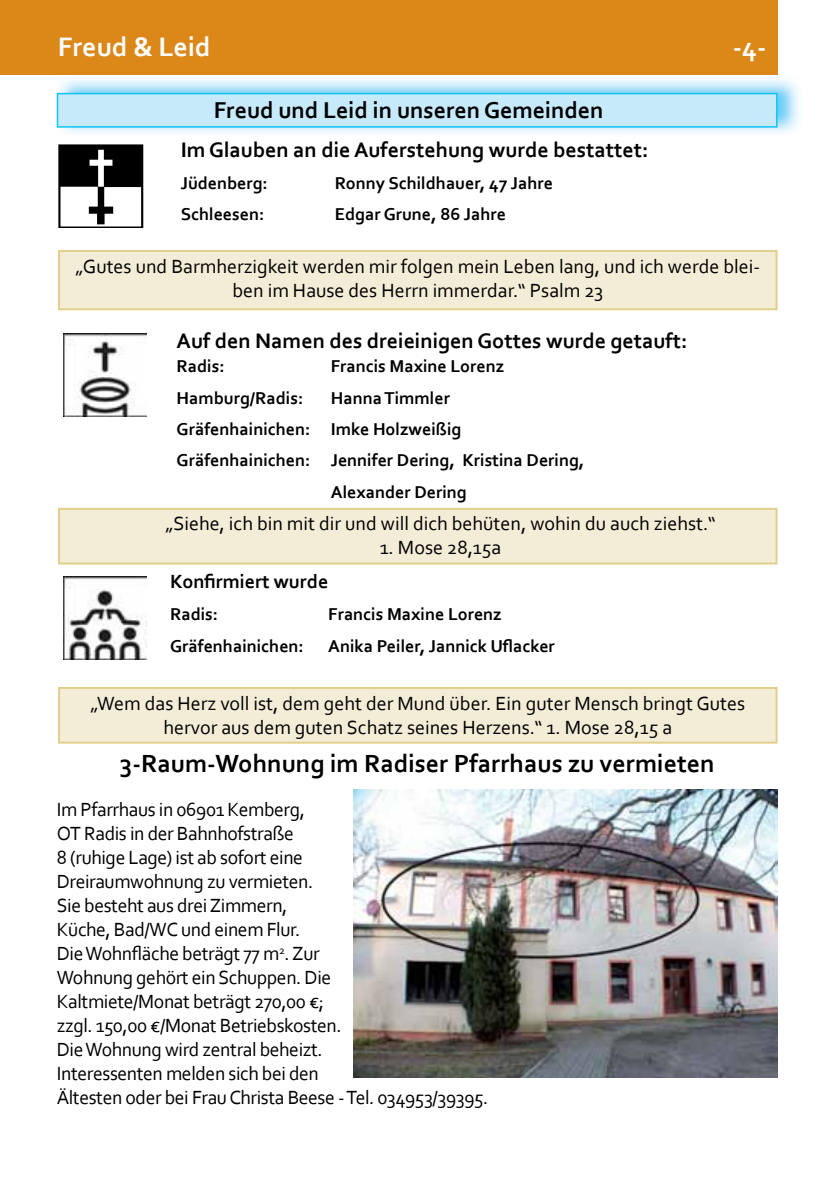
<style>
.page{position:relative;width:840px;height:1191px;background:#fff}
.page>*{position:absolute;margin:0;border:0;box-sizing:border-box;transform-origin:0 0}
.t1{font:700 28px "Corbel";color:#fff}
.t2{font:700 26px "Corbel";color:#000}
.t3{font:700 24px "Corbel";color:#000}
.t4{font:700 22px "Corbel";color:#000}
.t5{font:20px/24px "Corbel";letter-spacing:-.02em;color:#000}
.t6{font:20px/24px "Corbel";color:#000;text-align:center}
.t7{font:700 20px "Corbel";color:#000}
.t8{font:700 18px "Corbel";color:#000}
</style>
<div class="page">
<div style="left:0;top:0;width:777px;height:75px;background:#db8819"></div>
<img style="left:56px;top:79px;width:743px;height:54px">
<svg style="left:57px;top:93px;width:720px;height:35px;background:#b6e6fa"></svg>
<img style="left:58px;top:144px;width:85px;height:83px">
<svg style="left:58px;top:250px;width:719px;height:60px;background:#f1ead1"></svg>
<svg style="left:58px;top:508px;width:719px;height:56px;background:#f1ead1"></svg>
<img style="left:64px;top:334px;width:82px;height:82px">
<img style="left:64px;top:577px;width:82px;height:82px">
<svg style="left:58px;top:687px;width:719px;height:56px;background:#f1ead1"></svg>
<img style="left:353px;top:789px;width:424px;height:288px">
<h1 class="t1" style="left:58px;top:29px;width:154px">Freud &amp; Leid</h1>
<h1 class="t1" style="left:732px;top:29px;width:35px">-4-</h1>
<p class="t3" style="left:214px;top:95px;width:391px">Freud und Leid in unseren Gemeinden</p>
<p class="t4" style="left:181px;top:137px;width:469px">Im Glauben an die Auferstehung wurde bestattet:</p>
<p class="t8" style="left:181px;top:172px;width:89px">Jüdenberg:</p>
<p class="t8" style="left:335px;top:172px;width:219px">Ronny Schildhauer, 47 Jahre</p>
<p class="t8" style="left:181px;top:203px;width:85px">Schleesen:</p>
<p class="t8" style="left:335px;top:203px;width:172px">Edgar Grune, 86 Jahre</p>
<p class="t6" style="left:75px;top:253px;width:685px">„Gutes und Barmherzigkeit werden mir folgen mein Leben lang, und ich werde blei&shy;ben im Hause des Herrn immerdar.“ Psalm 23</p>
<p class="t4" style="left:176px;top:327px;width:512px">Auf den Namen des dreieinigen Gottes wurde getauft:</p>
<p class="t8" style="left:176px;top:355px;width:49px">Radis:</p>
<p class="t8" style="left:330px;top:355px;width:175px">Francis Maxine Lorenz</p>
<p class="t8" style="left:176px;top:386px;width:128px">Hamburg/Radis:</p>
<p class="t8" style="left:330px;top:386px;width:121px">Hanna Timmler</p>
<p class="t8" style="left:176px;top:418px;width:286px">Gräfenhainichen: Imke Holzweißig</p>
<p class="t8" style="left:176px;top:449px;width:409px">Gräfenhainichen: Jennifer Dering, Kristina Dering,</p>
<p class="t8" style="left:330px;top:480px;width:137px">Alexander Dering</p>
<p class="t6" style="left:165px;top:511px;width:551px">„Siehe, ich bin mit dir und will dich behüten, wohin du auch ziehst.“</p>
<p class="t6" style="left:379px;top:535px;width:123px">1. Mose 28,15a</p>
<p class="t7" style="left:170px;top:569px;width:160px">Konfirmiert wurde</p>
<p class="t8" style="left:170px;top:603px;width:49px">Radis:</p>
<p class="t8" style="left:328px;top:603px;width:175px">Francis Maxine Lorenz</p>
<p class="t8" style="left:170px;top:635px;width:135px">Gräfenhainichen:</p>
<p class="t8" style="left:328px;top:635px;width:228px">Anika Peiler, Jannick Uflacker</p>
<p class="t6" style="left:90px;top:690px;width:655px">„Wem das Herz voll ist, dem geht der Mund über. Ein guter Mensch bringt Gutes hervor aus dem guten Schatz seines Herzens.“ 1. Mose 28,15 a</p>
<h2 class="t2" style="left:120px;top:747px;width:596px">3-Raum-Wohnung im Radiser Pfarrhaus zu vermieten</h2>
<p class="t5" style="left:57px;top:797px;width:433px">Im Pfarrhaus in 06901 Kemberg,<br>OT Radis in der Bahnhofstraße<br>8 (ruhige Lage) ist ab sofort eine<br>Dreiraumwohnung zu vermieten.<br>Sie besteht aus drei Zimmern,<br>Küche, Bad/WC und einem Flur.<br>Die Wohnfläche beträgt 77 m<sup>2</sup>. Zur<br>Wohnung gehört ein Schuppen. Die<br>Kaltmiete/Monat beträgt 270,00 €;<br>zzgl. 150,00 €/Monat Betriebskosten.<br>Die Wohnung wird zentral beheizt.<br>Interessenten melden sich bei den<br>Ältesten oder bei Frau Christa Beese - Tel. 034953/39395.</p>
</div>
